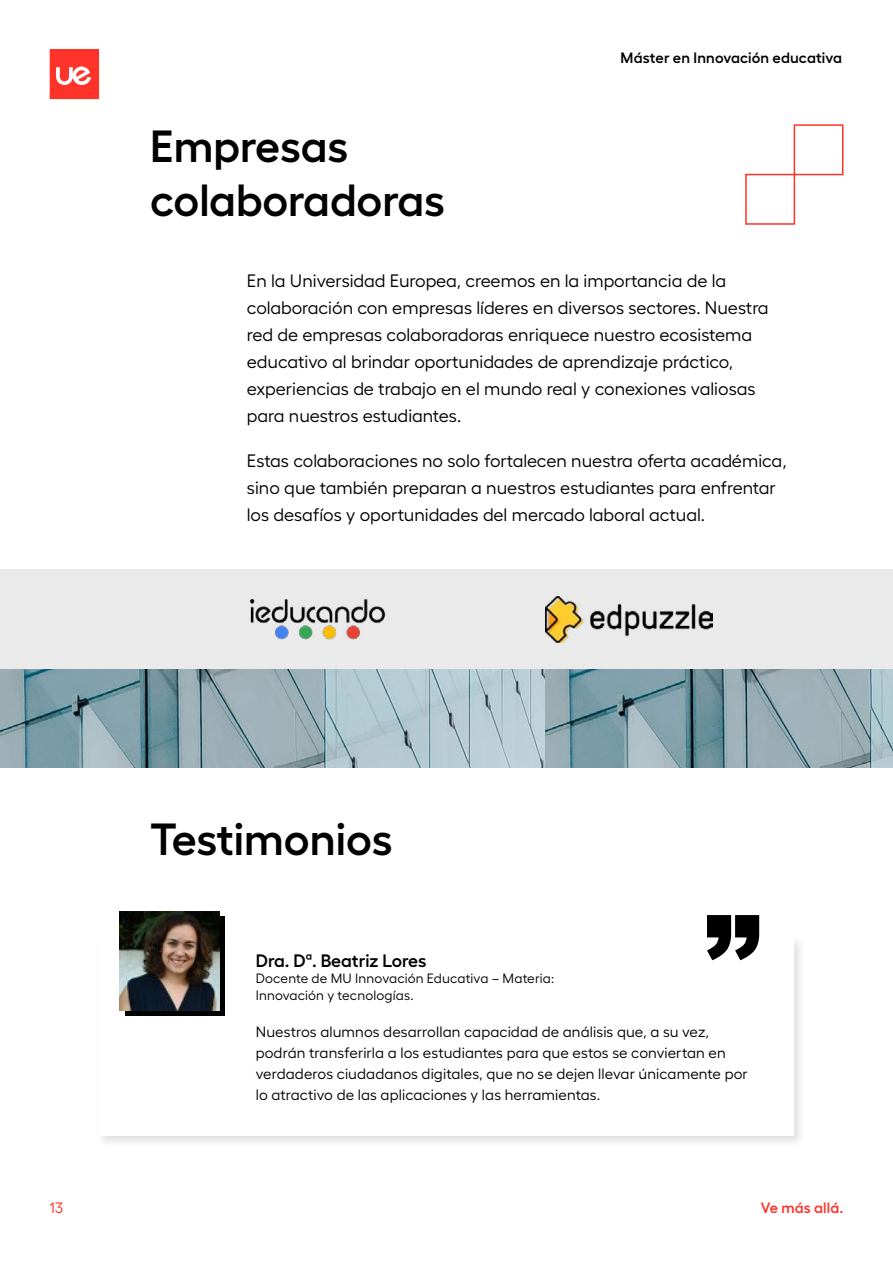
<style>
.page{position:relative;width:893px;height:1263px;background:#fff}
.page>*{position:absolute;margin:0;border:0;box-sizing:border-box;transform-origin:0 0}
.t1{font:900 113.4px "Arial";color:#000}
.t2{font:600 45px/54px "Hellix";color:#000}
.t3{font:18px/27px "Hellix";color:#000}
.t4{font:600 18px "Hellix";color:#000}
.t5{font:15px/21px "Hellix";letter-spacing:.005em;color:#000}
.t6{font:600 15px "Hellix";letter-spacing:.01em;color:#000}
.t7{font:600 15px "Hellix";letter-spacing:.01em;color:#ff3329}
.t8{font:15px "Hellix";color:#ff3326}
.t9{font:13.5px/16.2px "Hellix";letter-spacing:.01em;color:#000}
</style>
<div class="page">
<svg style="left:50px;top:50px;width:49px;height:49px"></svg>
<img style="left:0;top:669px;width:546px;height:99px">
<svg style="left:546px;top:669px;width:347px;height:99px"></svg>
<div style="left:0;top:570px;width:893px;height:99px;background:#eaeaea"></div>
<div style="left:794px;top:124px;width:49px;height:51px;border:2px solid #ff3326"></div>
<div style="left:745px;top:174px;width:50px;height:51px;border:2px solid #ff3326"></div>
<div style="left:95px;top:933px;width:711px;height:215px;background:#000;opacity:.13"></div>
<div style="left:99px;top:938px;width:695px;height:198px;background:#fff"></div>
<svg style="left:125px;top:917px;width:99px;height:99px"></svg>
<img style="left:120px;top:911px;width:99px;height:99px">
<img style="left:249px;top:599px;width:137px;height:41px">
<img style="left:546px;top:596px;width:166px;height:47px">
<h2 class="t2" style="left:150px;top:114px;width:296px">Empresas colaboradoras</h2>
<p class="t6" style="left:620px;top:46px;width:223px">Máster en Innovación educativa</p>
<p class="t3" style="left:247px;top:265px;width:523px">En la Universidad Europea, creemos en la importancia de la colaboración con empresas líderes en diversos sectores. Nuestra red de empresas colaboradoras enriquece nuestro ecosistema educativo al brindar oportunidades de aprendizaje práctico, experiencias de trabajo en el mundo real y conexiones valiosas para nuestros estudiantes.</p>
<p class="t3" style="left:247px;top:445px;width:541px">Estas colaboraciones no solo fortalecen nuestra oferta académica, sino que también preparan a nuestros estudiantes para enfrentar los desafíos y oportunidades del mercado laboral actual.</p>
<h2 class="t2" style="left:150px;top:807px;width:244px">Testimonios</h2>
<h1 class="t1" style="left:704px;top:875px;width:58px">”</h1>
<p class="t4" style="left:256px;top:947px;width:172px">Dra. Dª. Beatriz Lores</p>
<p class="t9" style="left:256px;top:969px;width:300px">Docente de MU Innovación Educativa – Materia:<br>Innovación y tecnologías.</p>
<p class="t5" style="left:256px;top:1020px;width:494px">Nuestros alumnos desarrollan capacidad de análisis que, a su vez, podrán transferirla a los estudiantes para que estos se conviertan en verdaderos ciudadanos digitales, que no se dejen llevar únicamente por lo atractivo de las aplicaciones y las herramientas.</p>
<p class="t8" style="left:50px;top:1197px;width:15px">13</p>
<p class="t7" style="left:761px;top:1196px;width:84px">Ve más allá.</p>
</div>
